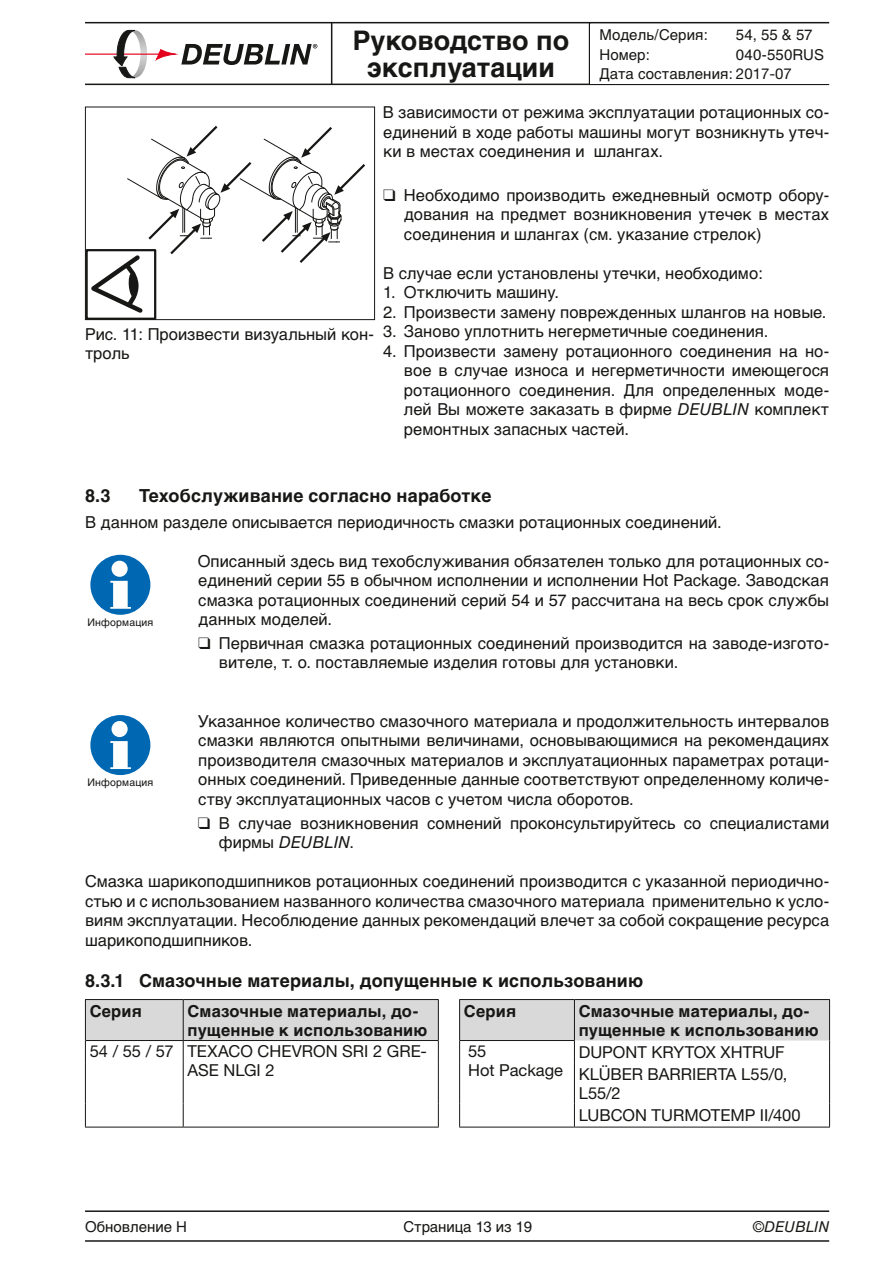
<style>
.page{position:relative;width:893px;height:1263px;background:#fff}
.page>*{position:absolute;margin:0;border:0;box-sizing:border-box;transform-origin:0 0}
.t1{font:700 27px/27px "Helvetica Cyr";color:#171715;text-align:center}
.t2{font:700 18px "Helvetica Cyr";letter-spacing:.005em;color:#171715}
.t3{font:16.5px/19.5px "Helvetica Cyr Upright";color:#171715;text-align:justify}
.t4{font:16.5px/19.5px "Helvetica Neue LT Pro";color:#171715}
.t5{font:700 16.5px/19.5px "Helvetica Cyr";letter-spacing:.015em;color:#171715}
.t6{font:16.5px "Helvetica Cyr Inclined";color:#171715}
.t7{font:15px/19.5px "Helvetica Cyr Upright";color:#171715}
.t8{font:15px/19.5px "Helvetica Neue LT Pro";color:#171715}
.t9{font:15px "Helvetica Cyr Inclined";color:#171715}
.t10{font:10.5px "Helvetica Cyr Upright";letter-spacing:.02em;color:#171715}
.s1{font-family:"Helvetica Neue LT Pro"}
.s2{font-family:"Helvetica Cyr Inclined"}
.s3{font-family:"Helvetica Cyr Upright"}
.s4{font-family:"Helvetica Neue LT Pro";color:#fff}
</style>
<div class="page">
<hr style="left:331px;top:23px;width:1px;height:61px;background:#171715">
<hr style="left:85px;top:22px;width:744px;height:1px;background:#171715">
<hr style="left:85px;top:84px;width:744px;height:1px;background:#171715">
<hr style="left:589px;top:23px;width:1px;height:61px;background:#171715">
<hr style="left:85px;top:1240px;width:744px;height:2px;background:#171715">
<hr style="left:85px;top:1210px;width:744px;height:2px;background:#171715">
<hr style="left:124px;top:54px;width:37px;height:1px;background:#e3001d">
<hr style="left:85px;top:54px;width:32px;height:1px;background:#e3001d">
<svg style="left:156px;top:44px;width:161px;height:21px"></svg>
<svg style="left:114px;top:30px;width:33px;height:48px"></svg>
<hr style="left:183px;top:1064px;width:1px;height:40px;background:#171715">
<svg style="left:183px;top:1104px;width:1px;height:23px"></svg>
<hr style="left:85px;top:1064px;width:1px;height:40px;background:#171715">
<svg style="left:85px;top:1104px;width:1px;height:23px"></svg>
<hr style="left:438px;top:1064px;width:1px;height:40px;background:#171715">
<svg style="left:438px;top:1104px;width:1px;height:23px"></svg>
<hr style="left:459px;top:1064px;width:1px;height:40px;background:#171715">
<svg style="left:459px;top:1104px;width:1px;height:23px"></svg>
<hr style="left:85px;top:1127px;width:98px;height:1px;background:#171715">
<hr style="left:183px;top:1127px;width:256px;height:1px;background:#171715">
<hr style="left:459px;top:1127px;width:115px;height:1px;background:#171715">
<hr style="left:574px;top:1127px;width:256px;height:1px;background:#171715">
<hr style="left:829px;top:1064px;width:1px;height:40px;background:#171715">
<svg style="left:829px;top:1104px;width:1px;height:23px"></svg>
<svg style="left:85px;top:999px;width:745px;height:65px"></svg>
<hr style="left:574px;top:1064px;width:1px;height:40px;background:#171715">
<svg style="left:574px;top:1104px;width:1px;height:23px"></svg>
<div style="left:85px;top:107px;width:290px;height:213px;border:1px solid #171715"></div>
<div style="left:85px;top:249px;width:71px;height:71px;border:2px solid #171715"></div>
<svg style="left:85px;top:123px;width:280px;height:193px"></svg>
<div style="left:90px;top:555px;width:60px;height:60px;background:#0068b3;border-radius:50%"></div>
<svg style="left:110px;top:581px;width:21px;height:28px"></svg>
<div style="left:112px;top:561px;width:16px;height:16px;background:#fff;border-radius:50%"></div>
<div style="left:90px;top:715px;width:60px;height:60px;background:#0068b3;border-radius:50%"></div>
<svg style="left:110px;top:741px;width:21px;height:28px"></svg>
<div style="left:112px;top:721px;width:16px;height:16px;background:#fff;border-radius:50%"></div>
<p class="t8" style="left:715px;top:24px;width:77px">54, 55 &amp; 57<br>040-550<br>2017-07</p>
<h1 class="t1" style="left:353px;top:26px;width:218px">Руководство по эксплуатации</h1>
<p class="t7" style="left:599px;top:25px;width:110px">Модель/Серия:</p>
<p class="t7" style="left:736px;top:25px;width:78px">54, 55 &amp; 57</p>
<p class="t7" style="left:599px;top:45px;width:226px;text-indent:136px">040-550RUS<br>Дата cоставления: <span class="s1">2017-07</span></p>
<p class="t7" style="left:599px;top:45px;width:52px">Номер:</p>
<p class="t3" style="left:85px;top:324px;width:290px">Рис. 11: Произвести визуальный кон&shy;троль</p>
<p class="t3" style="left:383px;top:103px;width:448px">В зависимости от режима эксплуатации ротационных со&shy;единений в ходе работы машины могут возникнуть утеч&shy;ки в местах соединения и шлангах.</p>
<p class="t3" style="left:404px;top:185px;width:427px;text-indent:-21px">❑ Необходимо производить ежедневный осмотр обору&shy;дования на предмет возникновения утечек в местах соединения и шлангах (см. указание стрелок)</p>
<p class="t3" style="left:383px;top:263px;width:381px">В случае если установлены утечки, необходимо:</p>
<p class="t3" style="left:383px;top:283px;width:177px">1. Отключить машину.</p>
<p class="t3" style="left:383px;top:302px;width:445px">2. Произвести замену поврежденных шлангов на новые.</p>
<p class="t3" style="left:383px;top:322px;width:387px">3. Заново уплотнить негерметичные соединения.</p>
<p class="t3" style="left:404px;top:341px;width:427px;text-indent:-21px">4. Произвести замену ротационного соединения на но&shy;вое в случае износа и негерметичности имеющегося ротационного соединения. Для определенных моде&shy;лей Вы можете заказать в фирме <span class="s2">DEUBLIN</span> комплект ремонтных запасных частей.</p>
<p class="t2" style="left:85px;top:485px;width:27px">8.3</p>
<p class="t2" style="left:139px;top:485px;width:354px">Техобслуживание согласно наработке</p>
<p class="t3" style="left:85px;top:512px;width:638px">В данном разделе описывается периодичность смазки ротационных соединений.</p>
<p class="t3" style="left:198px;top:551px;width:633px">Описанный здесь вид техобслуживания обязателен только для ротационных со&shy;единений серии 55 в обычном исполнении и исполнении Hot Package. Заводская смазка ротационных соединений серий 54 и 57 рассчитана на весь срок службы данных моделей.</p>
<p class="t3" style="left:219px;top:633px;width:612px;text-indent:-21px">❑ Первичная смазка ротационных соединений производится на заводе-изгото&shy;вителе, т. о. поставляемые изделия готовы для установки.</p>
<p class="t10" style="left:87px;top:617px;width:68px">Информация</p>
<p class="t3" style="left:198px;top:711px;width:633px">Указанное количество смазочного материала и продолжительность интервалов смазки являются опытными величинами, основывающимися на рекомендациях производителя смазочных материалов и эксплуатационных параметрах ротаци&shy;онных соединений. Приведенные данные соответствуют определенному количе&shy;ству эксплуатационных часов с учетом числа оборотов.</p>
<p class="t3" style="left:198px;top:813px;width:633px">❑ В случае возникновения сомнений проконсультируйтесь со специалистами</p>
<p class="t6" style="left:219px;top:833px;width:137px"><span class="s3">фирмы</span> DEUBLIN<span class="s3">.</span></p>
<p class="t3" style="left:85px;top:872px;width:746px">Смазка шарикоподшипников ротационных соединений производится с указанной периодично&shy;стью и с использованием названного количества смазочного материала применительно к усло&shy;виям эксплуатации. Несоблюдение данных рекомендаций влечет за собой сокращение ресурса шарикоподшипников.</p>
<p class="t2" style="left:85px;top:970px;width:559px">8.3.1 Смазочные материалы, допущенные к использованию</p>
<p class="t5" style="left:90px;top:1001px;width:54px">Серия</p>
<p class="t5" style="left:187px;top:1001px;width:241px">Смазочные материалы, до&shy;пущенные к использованию</p>
<p class="t5" style="left:464px;top:1001px;width:54px">Серия</p>
<p class="t5" style="left:579px;top:1001px;width:241px">Смазочные материалы, до&shy;пущенные к использованию</p>
<p class="t4" style="left:187px;top:1040px;width:241px;text-indent:-98px">54 / 55 / 57 TEXACO CHEVRON SRI 2 GRE-<br>ASE NLGI 2</p>
<p class="t4" style="left:468px;top:1040px;width:97px">55<br>Hot Package</p>
<p class="t4" style="left:579px;top:1041px;width:210px;line-height:21.9px">DUPONT KRYTOX XHTRUF<br>KLÜBER BARRIERTA L55/0,</p>
<p class="t4" style="left:579px;top:1082px;width:224px;line-height:21.9px">L55/2<br>LUBCON TURMOTEMP II/400</p>
<p class="t10" style="left:87px;top:777px;width:68px">Информация</p>
<p class="t7" style="left:85px;top:1217px;width:115px">Обновление <span class="s1">H</span><span class="s4">i4</span></p>
<p class="t7" style="left:403px;top:1217px;width:130px">Страница 13 из 19</p>
<p class="t9" style="left:753px;top:1218px;width:78px"><span class="s3">©</span>DEUBLIN</p>
</div>
